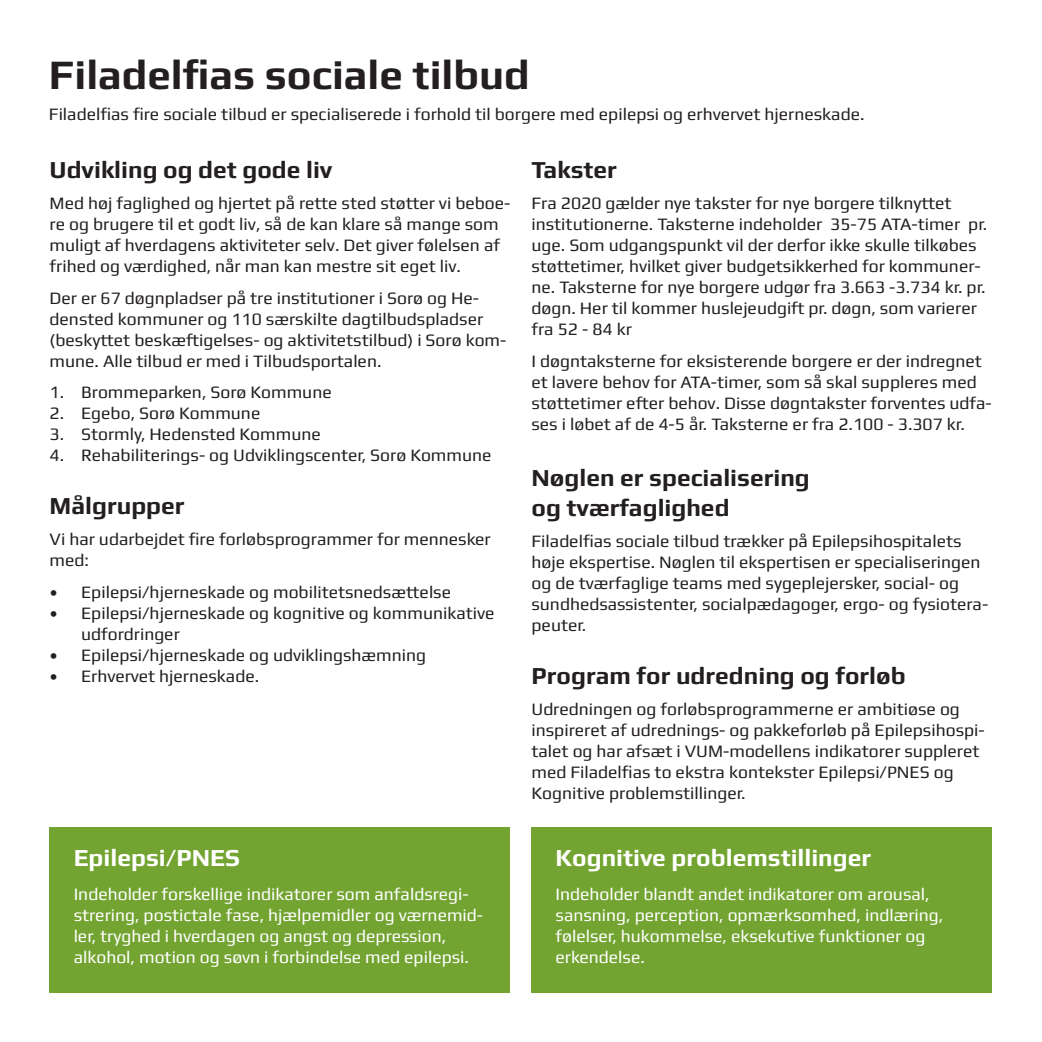
<style>
.page{position:relative;width:1042px;height:1042px;background:#fff}
.page>*{position:absolute;margin:0;border:0;box-sizing:border-box;transform-origin:0 0}
.t1{font:700 42px "Play";color:#231f20}
.t2{font:700 24.5px "Play";color:#231f20}
.t3{font:700 24.5px "Play";color:#fff}
.t4{font:17.5px/21px "Play";color:#231f20}
.t5{font:17.5px/21px "Play";color:#fff}
</style>
<div class="page">
<div style="left:49px;top:827px;width:461px;height:165px;background:#73a432"></div>
<div style="left:531px;top:827px;width:460px;height:165px;background:#73a432"></div>
<p class="t1" style="left:49px;top:50px;width:482px">Filadelfias sociale tilbud</p>
<p class="t4" style="left:49px;top:103px;width:817px">Filadelfias fire sociale tilbud er specialiserede i forhold til borgere med epilepsi og erhvervet hjerneskade.</p>
<p class="t2" style="left:50px;top:155px;width:284px">Udvikling og det gode liv</p>
<p class="t4" style="left:50px;top:192px;width:462px">Med høj faglighed og hjertet på rette sted støtter vi beboe&shy;re og brugere til et godt liv, så de kan klare så mange som muligt af hverdagens aktiviteter selv. Det giver følelsen af frihed og værdighed, når man kan mestre sit eget liv.</p>
<p class="t4" style="left:50px;top:287px;width:458px">Der er 67 døgnpladser på tre institutioner i Sorø og He&shy;densted kommuner og 110 særskilte dagtilbudspladser (beskyttet beskæftigelses- og aktivitetstilbud) i Sorø kom&shy;mune. Alle tilbud er med i Tilbudsportalen.</p>
<p class="t4" style="left:50px;top:381px;width:284px">1. Brommeparken, Sorø Kommune</p>
<p class="t4" style="left:50px;top:402px;width:212px">2. Egebo, Sorø Kommune</p>
<p class="t4" style="left:50px;top:423px;width:273px">3. Stormly, Hedensted Kommune</p>
<p class="t4" style="left:50px;top:444px;width:443px">4. Rehabiliterings- og Udviklingscenter, Sorø Kommune</p>
<p class="t2" style="left:50px;top:491px;width:136px">Målgrupper</p>
<p class="t4" style="left:50px;top:528px;width:442px">Vi har udarbejdet fire forløbsprogrammer for mennesker med:</p>
<p class="t4" style="left:50px;top:581px;width:403px">• Epilepsi/hjerneskade og mobilitetsnedsættelse</p>
<p class="t4" style="left:81px;top:602px;width:415px;text-indent:-32px">• Epilepsi/hjerneskade og kognitive og kommunikative udfordringer</p>
<p class="t4" style="left:50px;top:644px;width:378px">• Epilepsi/hjerneskade og udviklingshæmning</p>
<p class="t4" style="left:50px;top:665px;width:211px">• Erhvervet hjerneskade.</p>
<p class="t3" style="left:74px;top:843px;width:168px">Epilepsi/PNES</p>
<p class="t5" style="left:74px;top:883px;width:411px">Indeholder forskellige indikatorer som anfaldsregi&shy;strering, postictale fase, hjælpemidler og værnemid&shy;ler, tryghed i hverdagen og angst og depression, alkohol, motion og søvn i forbindelse med epilepsi.</p>
<p class="t2" style="left:531px;top:155px;width:87px">Takster</p>
<p class="t4" style="left:531px;top:192px;width:457px">Fra 2020 gælder nye takster for nye borgere tilknyttet institutionerne. Taksterne indeholder 35-75 ATA-timer pr. uge. Som udgangspunkt vil der derfor ikke skulle tilkøbes støttetimer, hvilket giver budgetsikkerhed for kommuner&shy;ne. Taksterne for nye borgere udgør fra 3.663 -3.734 kr. pr. døgn. Her til kommer huslejeudgift pr. døgn, som varierer fra 52 - 84 kr</p>
<p class="t4" style="left:531px;top:350px;width:462px">I døgntaksterne for eksisterende borgere er der indregnet et lavere behov for ATA-timer, som så skal suppleres med støttetimer efter behov. Disse døgntakster forventes udfa&shy;ses i løbet af de 4-5 år. Taksterne er fra 2.100 - 3.307 kr.</p>
<p class="t2" style="left:531px;top:463px;width:280px">Nøglen er specialisering</p>
<p class="t2" style="left:531px;top:493px;width:200px">og tværfaglighed</p>
<p class="t4" style="left:531px;top:530px;width:458px">Filadelfias sociale tilbud trækker på Epilepsihospitalets høje ekspertise. Nøglen til ekspertisen er specialiseringen og de tværfaglige teams med sygeplejersker, social- og sundhedsassistenter, socialpædagoger, ergo- og fysiotera&shy;peuter.</p>
<p class="t2" style="left:531px;top:661px;width:376px">Program for udredning og forløb</p>
<p class="t4" style="left:531px;top:698px;width:455px">Udredningen og forløbsprogrammerne er ambitiøse og inspireret af udrednings- og pakkeforløb på Epilepsihospi&shy;talet og har afsæt i VUM-modellens indikatorer suppleret med Filadelfias to ekstra kontekster Epilepsi/PNES og Kognitive problemstillinger.</p>
<p class="t3" style="left:555px;top:843px;width:317px">Kognitive problemstillinger</p>
<p class="t5" style="left:555px;top:883px;width:389px">Indeholder blandt andet indikatorer om arousal, sansning, perception, opmærksomhed, indlæring, følelser, hukommelse, eksekutive funktioner og erkendelse.</p>
</div>
